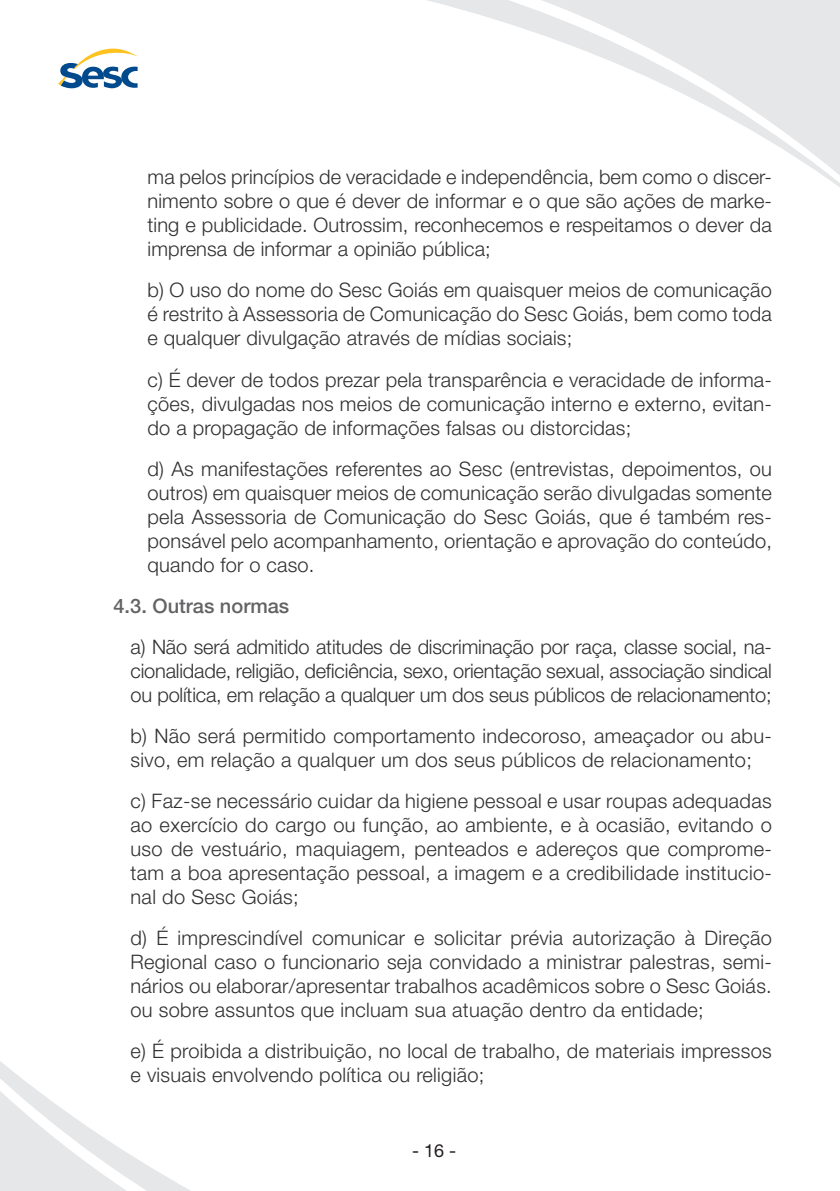
<style>
.page{position:relative;width:840px;height:1191px;background:#fff}
.page>*{position:absolute;margin:0;border:0;box-sizing:border-box;transform-origin:0 0}
.t1{font:300 20px/24px "Helvetica Neue LT Pro";letter-spacing:.015em;color:#312f30;text-align:justify}
.t2{font:500 20px "Helvetica Neue LT Pro";color:#636366}
.t3{font:18px "Helvetica Neue LT Pro";color:#231f20}
</style>
<div class="page">
<svg style="left:68px;top:0;width:771px;height:186px"></svg>
<svg style="left:0;top:1061px;width:191px;height:130px"></svg>
<svg style="left:58px;top:47px;width:79px;height:41px"></svg>
<p class="t1" style="left:147px;top:165px;width:625px">ma pelos princípios de veracidade e independência, bem como o discer&shy;nimento sobre o que é dever de informar e o que são ações de marke&shy;ting e publicidade. Outrossim, reconhecemos e respeitamos o dever da imprensa de informar a opinião pública;</p>
<p class="t1" style="left:147px;top:278px;width:625px">b) O uso do nome do Sesc Goiás em quaisquer meios de comunicação é restrito à Assessoria de Comunicação do Sesc Goiás, bem como toda e qualquer divulgação através de mídias sociais;</p>
<p class="t1" style="left:147px;top:367px;width:625px">c) É dever de todos prezar pela transparência e veracidade de informa&shy;ções, divulgadas nos meios de comunicação interno e externo, evitan&shy;do a propagação de informações falsas ou distorcidas;</p>
<p class="t1" style="left:147px;top:456px;width:625px">d) As manifestações referentes ao Sesc (entrevistas, depoimentos, ou outros) em quaisquer meios de comunicação serão divulgadas somente pela Assessoria de Comunicação do Sesc Goiás, que é também res&shy;ponsável pelo acompanhamento, orientação e aprovação do conteúdo, quando for o caso.</p>
<p class="t2" style="left:113px;top:593px;width:177px">4.3. Outras normas</p>
<p class="t1" style="left:130px;top:634px;width:642px">a) Não será admitido atitudes de discriminação por raça, classe social, na&shy;cionalidade, religião, deficiência, sexo, orientação sexual, associação sindical ou política, em relação a qualquer um dos seus públicos de relacionamento;</p>
<p class="t1" style="left:130px;top:723px;width:642px">b) Não será permitido comportamento indecoroso, ameaçador ou abu&shy;sivo, em relação a qualquer um dos seus públicos de relacionamento;</p>
<p class="t1" style="left:130px;top:788px;width:642px">c) Faz-se necessário cuidar da higiene pessoal e usar roupas adequadas ao exercício do cargo ou função, ao ambiente, e à ocasião, evitando o uso de vestuário, maquiagem, penteados e adereços que comprome&shy;tam a boa apresentação pessoal, a imagem e a credibilidade institucio&shy;nal do Sesc Goiás;</p>
<p class="t1" style="left:130px;top:925px;width:642px">d) É imprescindível comunicar e solicitar prévia autorização à Direção Regional caso o funcionario seja convidado a ministrar palestras, semi&shy;nários ou elaborar/apresentar trabalhos acadêmicos sobre o Sesc Goiás. ou sobre assuntos que incluam sua atuação dentro da entidade;</p>
<p class="t1" style="left:130px;top:1038px;width:642px">e) É proibida a distribuição, no local de trabalho, de materiais impressos e visuais envolvendo política ou religião;</p>
<p class="t3" style="left:412px;top:1139px;width:46px">- 16 -</p>
</div>
